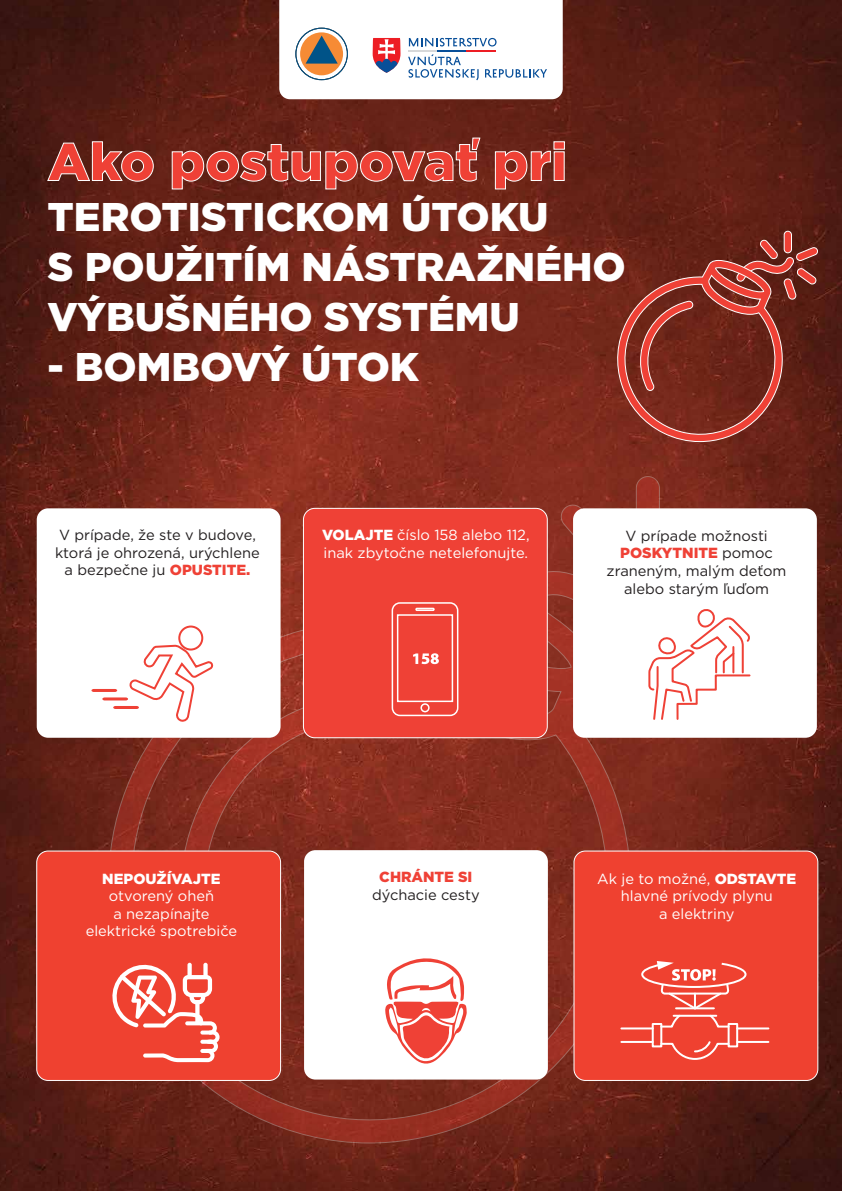
<style>
.page{position:relative;width:842px;height:1191px;background:#fff}
.page>*{position:absolute;margin:0;border:0;box-sizing:border-box;transform-origin:0 0}
.t1{font:900 53px "Gotham";color:#ef4136}
.t2{font:900 40px/50px "Gotham";color:#fff}
.t3{font:14.6px/17.6px "Gotham";color:#231f20;text-align:center}
.t4{font:14.6px/17.6px "Gotham";color:#fff;text-align:center}
.t5{font:900 14.6px "Gotham";color:#fff}
.t6{font:900 14.6px "Gotham";color:#ef4136}
.s1{font-weight:900;color:#ef4136}
.s2{font-weight:900}
</style>
<div class="page">
<img style="left:0;top:0;width:842px;height:1191px">
<svg style="left:47px;top:141px;width:107px;height:41px;background:#6a362d"></svg>
<svg style="left:171px;top:137px;width:310px;height:53px;background:#76372c"></svg>
<svg style="left:495px;top:141px;width:70px;height:49px;background:#7c3d32"></svg>
<div style="left:784px;top:231px;width:7px;height:22px;background:#ef4136;border-radius:4px"></div>
<div style="left:784px;top:231px;width:8px;height:22px;border:1px solid #fff;border-radius:4px"></div>
<svg style="left:615px;top:239px;width:203px;height:203px;background:#823126"></svg>
<div style="left:636px;top:476px;width:23px;height:69px;background:#a03125;border-radius:12px"></div>
<div style="left:636px;top:476px;width:24px;height:69px;border:1px solid #fff;border-radius:12px"></div>
<svg style="left:108px;top:568px;width:541px;height:575px;background:#812c1f"></svg>
<div style="left:304px;top:850px;width:244px;height:229px;background:#fff;border-radius:11px"></div>
<div style="left:37px;top:508px;width:244px;height:229px;background:#fff;border-radius:11px"></div>
<div style="left:303px;top:508px;width:244px;height:229px;background:#ef4136;border-radius:11px"></div>
<div style="left:303px;top:508px;width:245px;height:230px;border:1px solid #fff;border-radius:11px"></div>
<div style="left:573px;top:508px;width:244px;height:229px;background:#fff;border-radius:11px"></div>
<div style="left:37px;top:851px;width:244px;height:229px;background:#ef4130;border-radius:11px"></div>
<div style="left:36px;top:850px;width:245px;height:231px;border:1px solid #fff;border-radius:11px"></div>
<div style="left:574px;top:851px;width:244px;height:229px;background:#ef4130;border-radius:11px"></div>
<div style="left:573px;top:850px;width:245px;height:231px;border:1px solid #fff;border-radius:11px"></div>
<svg style="left:484px;top:503px;width:267px;height:218px"></svg>
<svg style="left:385px;top:958px;width:82px;height:106px"></svg>
<svg style="left:112px;top:962px;width:108px;height:100px"></svg>
<svg style="left:185px;top:1021px;width:18px;height:4px"></svg>
<svg style="left:200px;top:1030px;width:13px;height:4px"></svg>
<svg style="left:200px;top:1039px;width:13px;height:4px"></svg>
<hr style="left:200px;top:1049px;width:13px;height:4px;background:#fff;border-radius:2px">
<svg style="left:91px;top:643px;width:123px;height:79px"></svg>
<div style="left:178px;top:625px;width:25px;height:25px;border:2px solid #ef4136;border-radius:50%"></div>
<svg style="left:391px;top:602px;width:68px;height:115px"></svg>
<svg style="left:279px;top:0;width:284px;height:99px"></svg>
<div style="left:728px;top:1023px;width:10px;height:24px;border:2px solid #fff"></div>
<hr style="left:737px;top:1041px;width:31px;height:2px;background:#fff">
<hr style="left:737px;top:1027px;width:31px;height:2px;background:#fff">
<div style="left:652px;top:1023px;width:10px;height:24px;border:2px solid #fff"></div>
<hr style="left:621px;top:1041px;width:32px;height:2px;background:#fff">
<hr style="left:621px;top:1027px;width:32px;height:2px;background:#fff">
<svg style="left:659px;top:1039px;width:72px;height:21px"></svg>
<svg style="left:640px;top:961px;width:107px;height:67px"></svg>
<h1 class="t1" style="left:48px;top:125px;width:521px">Ako postupovať pri</h1>
<h2 class="t2" style="left:48px;top:191px;width:580px">TEROTISTICKOM ÚTOKU<br>S POUŽITÍM NÁSTRAŽNÉHO<br>VÝBUŠNÉHO SYSTÉMU</h2>
<h2 class="t2" style="left:48px;top:341px;width:373px">- BOMBOVÝ ÚTOK</h2>
<p class="t3" style="left:55px;top:526px;width:206px">V prípade, že ste v budove, ktorá je ohrozená, urýchlene a bezpečne ju <span class="s1">OPUSTITE.</span></p>
<p class="t4" style="left:322px;top:526px;width:209px;text-align:left"><span class="s2">VOLAJTE</span> číslo 158 alebo 112, inak zbytočne netelefonujte.</p>
<p class="t3" style="left:607px;top:526px;width:181px">V prípade možnosti<br><span class="s1">POSKYTNITE</span> pomoc zraneným, malým deťom alebo starým ľuďom</p>
<p class="t5" style="left:102px;top:868px;width:120px">NEPOUŽÍVAJTE</p>
<p class="t4" style="left:86px;top:887px;width:153px">otvorený oheň<br>a nezapínajte elektrické spotrebiče</p>
<p class="t6" style="left:379px;top:866px;width:95px">CHRÁNTE SI</p>
<p class="t3" style="left:372px;top:885px;width:109px">dýchacie cesty</p>
<p class="t4" style="left:597px;top:869px;width:201px">Ak je to možné, <span class="s2">ODSTAVTE </span>hlavné prívody plynu<br>a elektriny</p>
</div>
